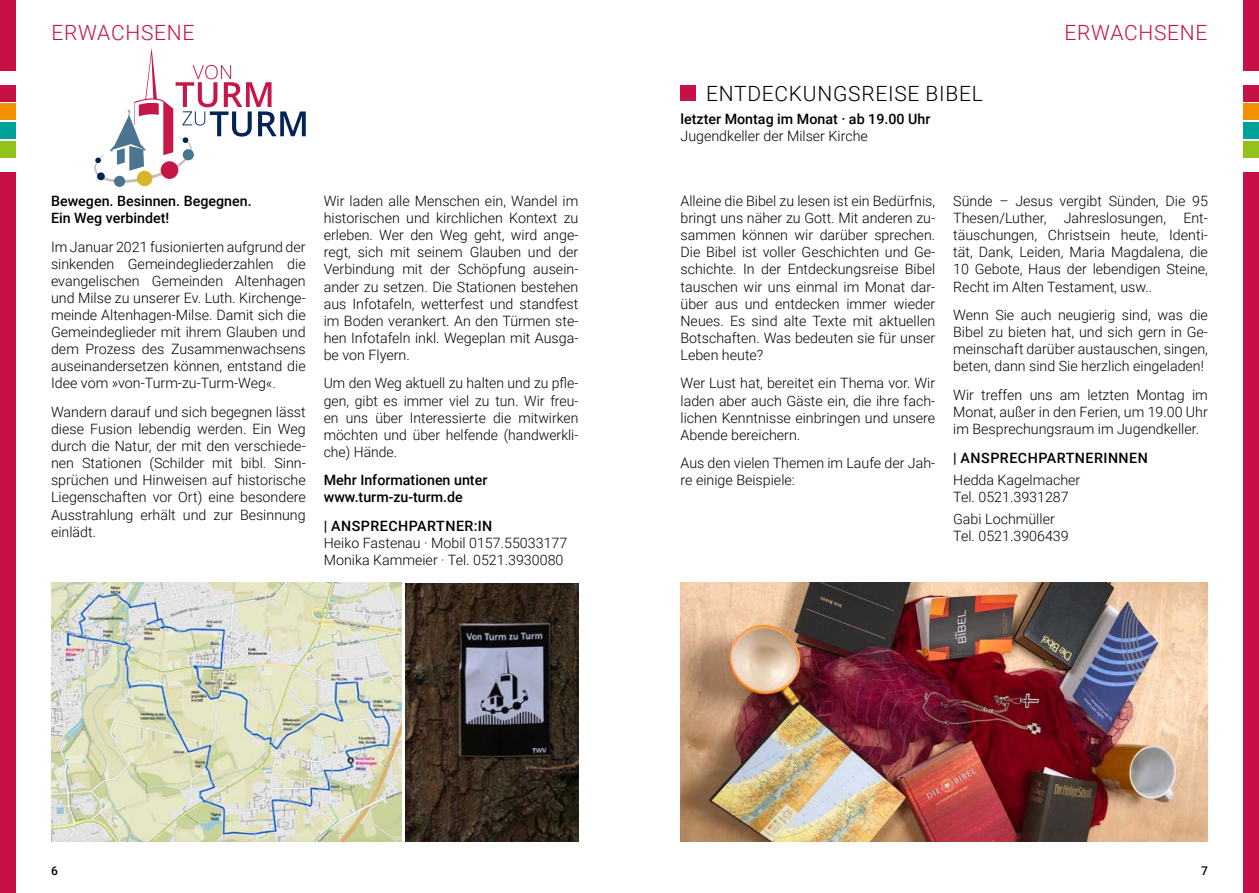
<style>
.page{position:relative;width:1259px;height:893px;background:#fff}
.page>*{position:absolute;margin:0;border:0;box-sizing:border-box;transform-origin:0 0}
.t1{font:300 21px "Roboto";letter-spacing:.035em;color:#000}
.t2{font:300 21px "Roboto";letter-spacing:.035em;color:#c61046}
.t3{font:300 14.25px/17.1px "Roboto";color:#000;text-align:justify}
.t4{font:500 14.25px/17.1px "Roboto";color:#000}
.t5{font:500 14.25px "Roboto";letter-spacing:.035em;color:#000}
.t6{font:500 12px "Roboto";color:#000}
</style>
<div class="page">
<div style="left:0;top:172px;width:16px;height:721px;background:#c61046"></div>
<div style="left:0;top:0;width:16px;height:70px;background:#c61046"></div>
<div style="left:0;top:85px;width:16px;height:17px;background:#c61046"></div>
<div style="left:0;top:104px;width:16px;height:16px;background:#f39100"></div>
<div style="left:0;top:122px;width:16px;height:17px;background:#00a19a"></div>
<div style="left:0;top:141px;width:16px;height:16px;background:#94c11a"></div>
<div style="left:1243px;top:172px;width:16px;height:721px;background:#c61046"></div>
<div style="left:1243px;top:0;width:16px;height:70px;background:#c61046"></div>
<div style="left:1243px;top:85px;width:16px;height:17px;background:#c61046"></div>
<div style="left:1243px;top:104px;width:16px;height:16px;background:#f39100"></div>
<div style="left:1243px;top:122px;width:16px;height:17px;background:#00a19a"></div>
<div style="left:1243px;top:141px;width:16px;height:16px;background:#94c11a"></div>
<img style="left:680px;top:582px;width:528px;height:260px">
<div style="left:680px;top:85px;width:16px;height:16px;background:#c61046"></div>
<img style="left:51px;top:582px;width:350px;height:260px">
<img style="left:405px;top:583px;width:173px;height:259px">
<svg style="left:94px;top:48px;width:212px;height:137px"></svg>
<div style="left:183px;top:149px;width:11px;height:11px;background:#4b748f;border-radius:50%"></div>
<div style="left:114px;top:176px;width:11px;height:11px;background:#4b748f;border-radius:50%"></div>
<div style="left:137px;top:171px;width:15px;height:15px;background:#d8b529;border-radius:50%"></div>
<div style="left:161px;top:161px;width:17px;height:18px;background:#c71748;border-radius:50%"></div>
<h1 class="t2" style="left:51px;top:18px;width:145px">ERWACHSENE</h1>
<h1 class="t2" style="left:1064px;top:18px;width:145px">ERWACHSENE</h1>
<h1 class="t1" style="left:706px;top:79px;width:278px">ENTDECKUNGSREISE BIBEL</h1>
<p class="t4" style="left:51px;top:192px;width:202px">Bewegen. Besinnen. Begegnen.<br>Ein Weg verbindet!</p>
<p class="t3" style="left:51px;top:237px;width:256px">Im Januar 2021 fusionierten aufgrund der sinkenden Gemeindegliederzahlen die evangelischen Gemeinden Altenhagen und Milse zu unserer Ev. Luth. Kirchenge&shy;meinde Altenhagen-Milse. Damit sich die Gemeindeglieder mit ihrem Glauben und dem Prozess des Zusammenwachsens auseinandersetzen können, entstand die Idee vom »von-Turm-zu-Turm-Weg«.</p>
<p class="t3" style="left:51px;top:403px;width:256px">Wandern darauf und sich begegnen lässt diese Fusion lebendig werden. Ein Weg durch die Natur, der mit den verschiede&shy;nen Stationen (Schilder mit bibl. Sinn&shy;sprüchen und Hinweisen auf historische Liegenschaften vor Ort) eine besondere Ausstrahlung erhält und zur Besinnung einlädt.</p>
<p class="t3" style="left:324px;top:192px;width:256px">Wir laden alle Menschen ein, Wandel im historischen und kirchlichen Kontext zu erleben. Wer den Weg geht, wird ange&shy;regt, sich mit seinem Glauben und der Verbindung mit der Schöpfung ausein&shy;ander zu setzen. Die Stationen bestehen aus Infotafeln, wetterfest und standfest im Boden verankert. An den Türmen ste&shy;hen Infotafeln inkl. Wegeplan mit Ausga&shy;be von Flyern.</p>
<p class="t3" style="left:324px;top:374px;width:256px">Um den Weg aktuell zu halten und zu pfle&shy;gen, gibt es immer viel zu tun. Wir freu&shy;en uns über Interessierte die mitwirken möchten und über helfende (handwerkli&shy;che) Hände.</p>
<p class="t4" style="left:324px;top:471px;width:165px">Mehr Informationen unter www.turm-zu-turm.de</p>
<p class="t5" style="left:324px;top:516px;width:170px">| ANSPRECHPARTNER:IN</p>
<p class="t3" style="left:324px;top:534px;width:245px">Heiko Fastenau · Mobil 0157.55033177<br>Monika Kammeier · Tel. 0521.3930080</p>
<p class="t4" style="left:680px;top:110px;width:251px">letzter Montag im Monat · ab 19.00 Uhr</p>
<p class="t3" style="left:680px;top:127px;width:189px">Jugendkeller der Milser Kirche</p>
<p class="t3" style="left:680px;top:192px;width:256px">Alleine die Bibel zu lesen ist ein Bedürfnis, bringt uns näher zu Gott. Mit anderen zu&shy;sammen können wir darüber sprechen.<br>Die Bibel ist voller Geschichten und Ge&shy;schichte. In der Entdeckungsreise Bibel tauschen wir uns einmal im Monat dar&shy;über aus und entdecken immer wieder Neues. Es sind alte Texte mit aktuellen Botschaften. Was bedeuten sie für unser Leben heute?</p>
<p class="t3" style="left:680px;top:374px;width:256px">Wer Lust hat, bereitet ein Thema vor. Wir laden aber auch Gäste ein, die ihre fach&shy;lichen Kenntnisse einbringen und unsere Abende bereichern.</p>
<p class="t3" style="left:680px;top:454px;width:256px">Aus den vielen Themen im Laufe der Jah&shy;re einige Beispiele:</p>
<p class="t3" style="left:953px;top:192px;width:256px">Sünde – Jesus vergibt Sünden, Die 95<br>Thesen/Luther, Jahreslosungen, Ent&shy;täuschungen, Christsein heute, Identi&shy;tät, Dank, Leiden, Maria Magdalena, die 10 Gebote, Haus der lebendigen Steine, Recht im Alten Testament, usw..</p>
<p class="t3" style="left:953px;top:306px;width:256px">Wenn Sie auch neugierig sind, was die Bibel zu bieten hat, und sich gern in Ge&shy;meinschaft darüber austauschen, singen, beten, dann sind Sie herzlich eingeladen!</p>
<p class="t3" style="left:953px;top:386px;width:256px">Wir treffen uns am letzten Montag im Monat, außer in den Ferien, um 19.00 Uhr im Besprechungsraum im Jugendkeller.</p>
<p class="t5" style="left:953px;top:447px;width:196px">| ANSPRECHPARTNERINNEN</p>
<p class="t3" style="left:953px;top:471px;width:129px">Hedda Kagelmacher<br>Tel. 0521.3931287</p>
<p class="t3" style="left:953px;top:510px;width:117px">Gabi Lochmüller<br>Tel. 0521.3906439</p>
<p class="t6" style="left:51px;top:863px;width:8px">6</p>
<p class="t6" style="left:1201px;top:863px;width:8px">7</p>
</div>
